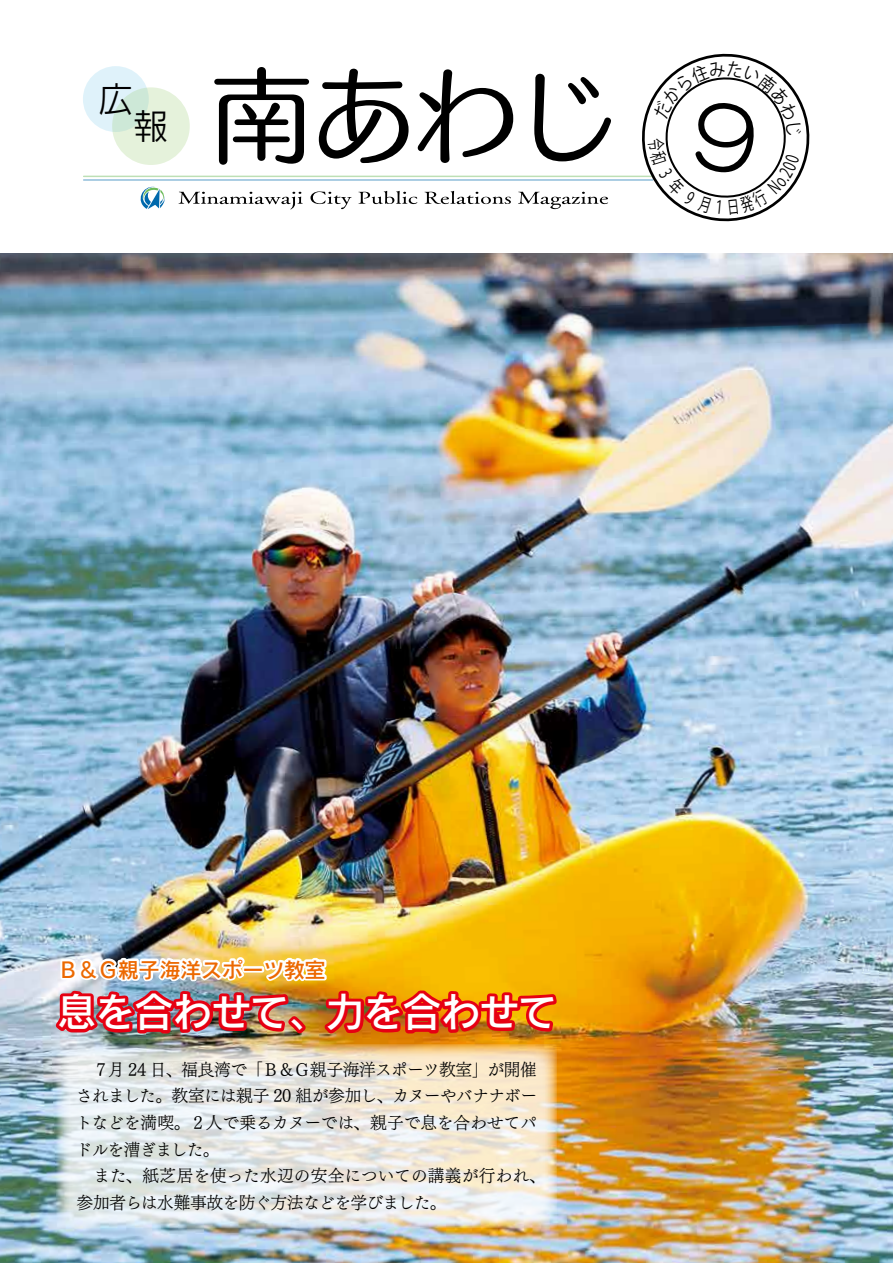
<style>
.page{position:relative;width:893px;height:1263px;background:#fff}
.page>*{position:absolute;margin:0;border:0;box-sizing:border-box;transform-origin:0 0}
.t1{font:104.1px "Humming Std M";color:#000}
.t2{font:40.35px "Rodin Pro DB";letter-spacing:-.02em;color:#fff}
.t3{font:34.05px "New Rodin Pro N M";color:#000}
.t4{font:21.3px "Rodin Pro DB";letter-spacing:-.02em;color:#ec6800}
.t5{font:16.95px/26.5px "UD Mincho Pro L";letter-spacing:-.02em;color:#000}
</style>
<div class="page">
<hr style="left:84px;top:179px;width:569px;height:2px;background:#0069ac">
<hr style="left:84px;top:176px;width:567px;height:1px;background:#6cbb5a">
<svg style="left:140px;top:186px;width:25px;height:23px"></svg>
<div style="left:83px;top:66px;width:66px;height:66px;background:#dff2fa;border-radius:50%"></div>
<svg style="left:112px;top:87px;width:78px;height:78px;background:#dfefda"></svg>
<svg style="left:179px;top:191px;width:429px;height:18px"></svg>
<img style="left:0;top:253px;width:893px;height:1010px">
<svg style="left:56px;top:1044px;width:501px;height:184px;background:#e7e5dc"></svg>
<img style="left:50px;top:936px;width:535px;height:104px">
<svg style="left:638px;top:53px;width:172px;height:169px"></svg>
<h3 class="t3" style="left:99px;top:70px;width:34px">広</h3>
<h3 class="t3" style="left:134px;top:97px;width:34px">報</h3>
<h1 class="t1" style="left:210px;top:34px;width:410px">南あわじ</h1>
<p class="t4" style="left:58px;top:955px;width:270px">Ｂ＆Ｇ親子海洋スポーツ教室</p>
<h2 class="t2" style="left:57px;top:985px;width:502px">息を合わせて、力を合わせて</h2>
<p class="t5" style="left:76px;top:1055px;width:471px">　７月 24 日、福良湾で「Ｂ＆Ｇ親子海洋スポーツ教室」が開催されました。教室には親子 20 組が参加し、カヌーやバナナボートなどを満喫。２人で乗るカヌーでは、親子で息を合わせてパドルを漕ぎました。<br>　また、紙芝居を使った水辺の安全についての講義が行われ、参加者らは水難事故を防ぐ方法などを学びました。</p>
</div>
